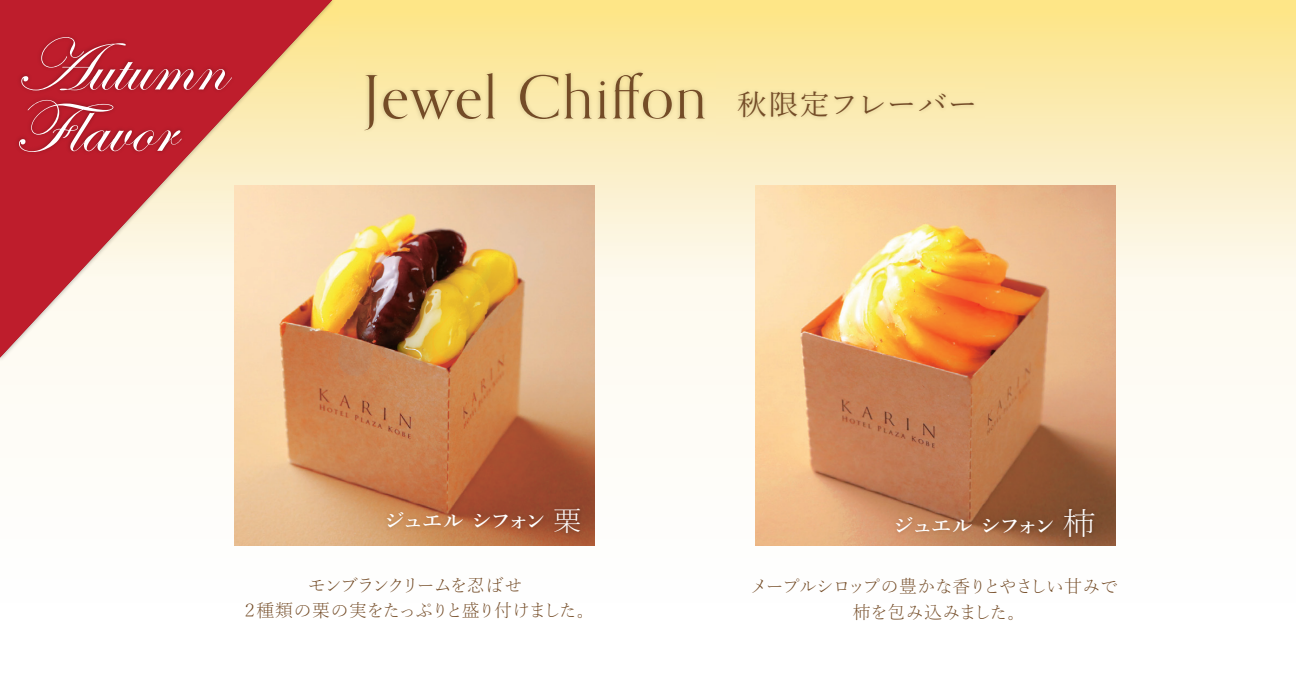
<style>
.page{position:relative;width:1296px;height:698px;background:#fff}
.page>*{position:absolute;margin:0;border:0;box-sizing:border-box;transform-origin:0 0}
.t1{font:75.6px/61.3px "Edwardian Script ITC";color:#fff;scale:1.06 1}
.t2{font:59.7px "Orpheus Pro";letter-spacing:.025em;color:#744c27}
.t3{font:600 20.1px "Yu Mincho";letter-spacing:-.115em;color:#fff;scale:1.06 1}
.t4{font:300 18px/25.5px "Yu Mincho";letter-spacing:-.08em;color:#744c27;text-align:center}
.s1{font-family:"Yu Mincho";font-size:28.5px}
.s2{font-weight:300;font-size:27.75px}
.s3{font-weight:300;font-size:31.5px}
</style>
<div class="page">
<div style="left:0;top:0;width:1296px;height:289px;background:linear-gradient(to bottom,#fce386,#fcf9f5)"></div>
<img style="left:235px;top:186px;width:360px;height:360px">
<img style="left:397px;top:250px;width:117px;height:115px">
<img style="left:755px;top:186px;width:360px;height:360px">
<svg style="left:825px;top:226px;width:213px;height:148px;background:#eca85f"></svg>
<img style="left:730px;top:84px;width:255px;height:48px">
<img style="left:357px;top:60px;width:359px;height:79px">
<img style="left:379px;top:504px;width:167px;height:39px">
<img style="left:546px;top:500px;width:44px;height:46px">
<img style="left:888px;top:509px;width:168px;height:37px">
<img style="left:1056px;top:500px;width:48px;height:46px">
<img style="left:0;top:0;width:339px;height:364px">
<svg style="left:0;top:0;width:332px;height:358px"></svg>
<img style="left:8px;top:21px;width:231px;height:161px">
<h1 class="t1" style="left:14px;top:39px;width:200px">Autumn<br>Flavor</h1>
<h2 class="t2" style="left:363px;top:59px;width:616px">Jewel Chiffon <span class="s1">秋限定フレーバー</span></h2>
<p class="t3" style="left:384px;top:510px;width:188px">ジュエル シフォン<span class="s2">栗</span></p>
<p class="t3" style="left:893px;top:515px;width:193px">ジュエル シフォン<span class="s3">柿</span></p>
<p class="t4" style="left:241px;top:570px;width:355px">モンブランクリームを忍ばせ<br>２種類の栗の実をたっぷりと盛り付けました。</p>
<p class="t4" style="left:750px;top:572px;width:369px">メープルシロップの豊かな香りとやさしい甘みで柿を包み込みました。</p>
</div>
